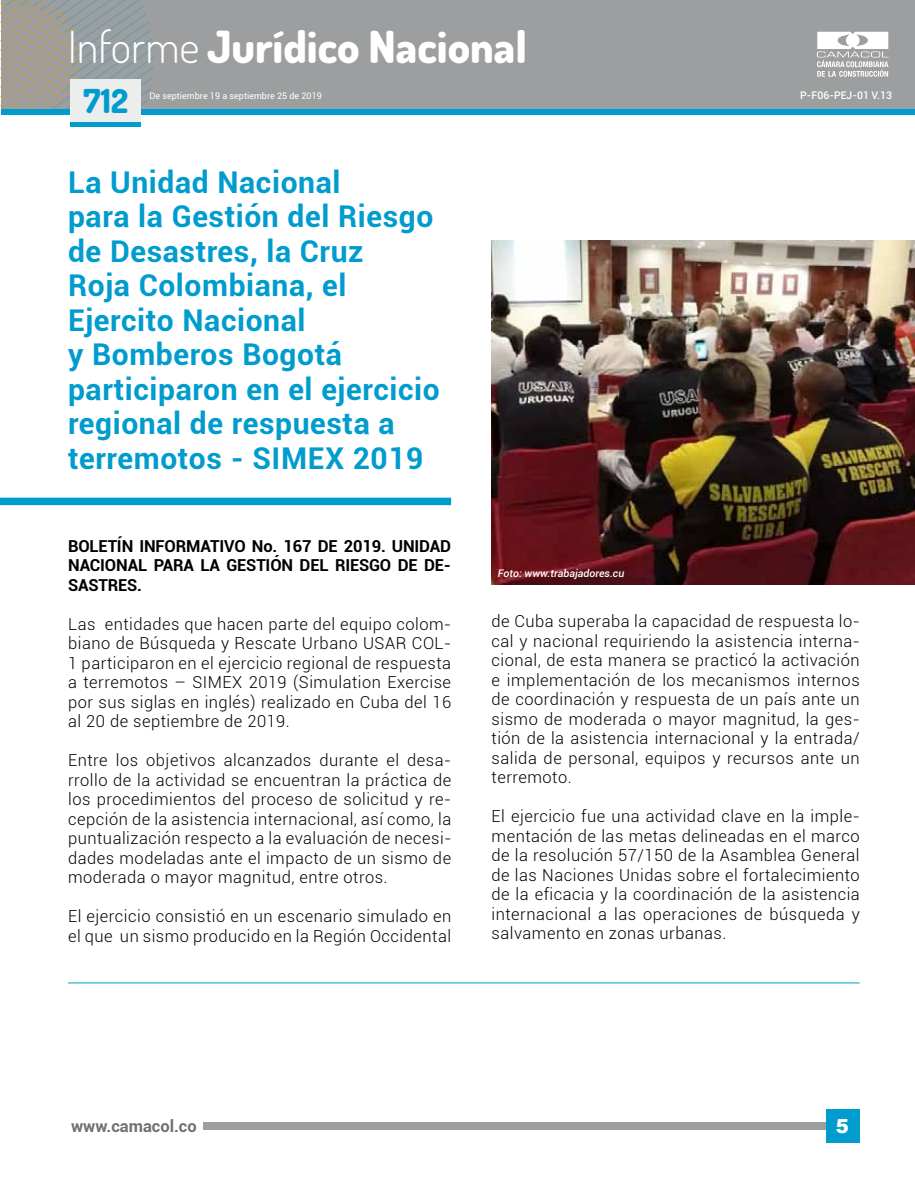
<style>
.page{position:relative;width:915px;height:1191px;background:#fff}
.page>*{position:absolute;margin:0;border:0;box-sizing:border-box;transform-origin:0 0}
.t1{font:800 44.25px "Dosis";color:#fff}
.t2{font:800 33px "Dosis";color:#009cce}
.t3{font:700 30px/34.5px "Roboto";letter-spacing:.02em;color:#009cce}
.t4{font:900 19.5px "Roboto";color:#fff}
.t5{font:900 19.5px "Arial";color:#fff}
.t6{font:300 16.5px/19.5px "Roboto";letter-spacing:.03em;color:#000;text-align:justify}
.t7{font:700 16.5px/19.5px "Roboto";letter-spacing:-.01em;color:#000}
.t8{font:700 16.5px "Roboto";color:#707172}
.t9{font:italic 500 10.5px "Roboto";color:#fff}
.t10{font:500 10.5px "Roboto";color:#fff}
.t11{font:9px "Roboto";color:#fff}
.s1{font-weight:300}
</style>
<div class="page">
<div style="left:203px;top:1122px;width:655px;height:7px;background:#9c9e9f"></div>
<div style="left:825px;top:1109px;width:33px;height:34px;background:#009cce"></div>
<div style="left:1px;top:0;width:913px;height:108px;background:#9c9e9f"></div>
<div style="left:1px;top:109px;width:913px;height:5px;background:#009cce"></div>
<svg style="left:1px;top:0;width:158px;height:109px"></svg>
<svg style="left:817px;top:32px;width:71px;height:45px"></svg>
<div style="left:70px;top:122px;width:70px;height:5px;background:#009cce"></div>
<div style="left:70px;top:79px;width:70px;height:43px;background:#eceded"></div>
<hr style="left:68px;top:982px;width:791px;height:1px;background:#009cce">
<div style="left:0;top:497px;width:451px;height:8px;background:#009cce"></div>
<img style="left:491px;top:240px;width:422px;height:345px">
<h1 class="t1" style="left:68px;top:18px;width:460px"><span class="s1">Informe</span> Jurídico Nacional</h1>
<h2 class="t2" style="left:83px;top:80px;width:46px">712</h2>
<p class="t11" style="left:149px;top:90px;width:174px">De septiembre 19 a septiembre 25 de 2019</p>
<h3 class="t3" style="left:68px;top:163px;width:373px">La Unidad Nacional<br>para la Gestión del Riesgo de Desastres, la Cruz<br>Roja Colombiana, el<br>Ejercito Nacional<br>y Bomberos Bogotá participaron en el ejercicio regional de respuesta a terremotos - SIMEX 2019</h3>
<p class="t10" style="left:800px;top:87px;width:93px">P-F06-PEJ-01 V.13</p>
<p class="t7" style="left:68px;top:535px;width:384px">Boletín informativo No. 167 de 2019. Unidad<br>Nacional para la Gesti</p>
<p class="t7" style="left:270px;top:555px;width:75px">ón del Riesg</p>
<p class="t7" style="left:380px;top:555px;width:73px">o deDe-</p>
<p class="t7" style="left:68px;top:574px;width:75px">sastres .</p>
<p class="t6" style="left:68px;top:613px;width:384px">Las entidades que hacen parte del equipo colom&shy;biano de Búsqueda y Rescate Urbano USAR COL-1 participaron en el ejercicio regional de respuesta a terremotos – SIMEX 2019 (Simulation Exercise por sus siglas en inglés) realizado en Cuba del 16 al 20 de septiembre de 2019.</p>
<p class="t6" style="left:68px;top:750px;width:384px">Entre los objetivos alcanzados durante el desa&shy;rrollo de la actividad se encuentran la práctica de los procedimientos del proceso de solicitud y re&shy;cepción de la asistencia internacional, así como, la puntualización respecto a la evaluación de necesi&shy;dades modeladas ante el impacto de un sismo de moderada o mayor magnitud, entre otros.</p>
<p class="t6" style="left:68px;top:906px;width:384px">El ejercicio consistió en un escenario simulado en el que un sismo producido en la Región Occidental</p>
<p class="t9" style="left:497px;top:566px;width:128px">Foto: www.trabajadores.cu</p>
<p class="t6" style="left:491px;top:611px;width:369px">de Cuba superaba la capacidad de respuesta lo&shy;cal y nacional requiriendo la asistencia interna&shy;cional, de esta manera se practicó la activación e implementación de los mecanismos internos de coordinación y respuesta de un país ante un sismo de moderada o mayor magnitud, la ges&shy;tión de la asistencia internacional y la entrada/ salida de personal, equipos y recursos ante un terremoto.</p>
<p class="t6" style="left:491px;top:806px;width:369px">El ejercicio fue una actividad clave en la imple&shy;mentación de las metas delineadas en el marco de la resolución 57/150 de la Asamblea General de las Naciones Unidas sobre el fortalecimiento de la eficacia y la coordinación de la asistencia internacional a las operaciones de búsqueda y salvamento en zonas urbanas.</p>
<p class="t5" style="left:835px;top:1111px;width:15px">5</p>
<p class="t8" style="left:71px;top:1114px;width:127px">www.camacol.co</p>
<p class="t4" style="left:836px;top:1114px;width:13px">1</p>
</div>
